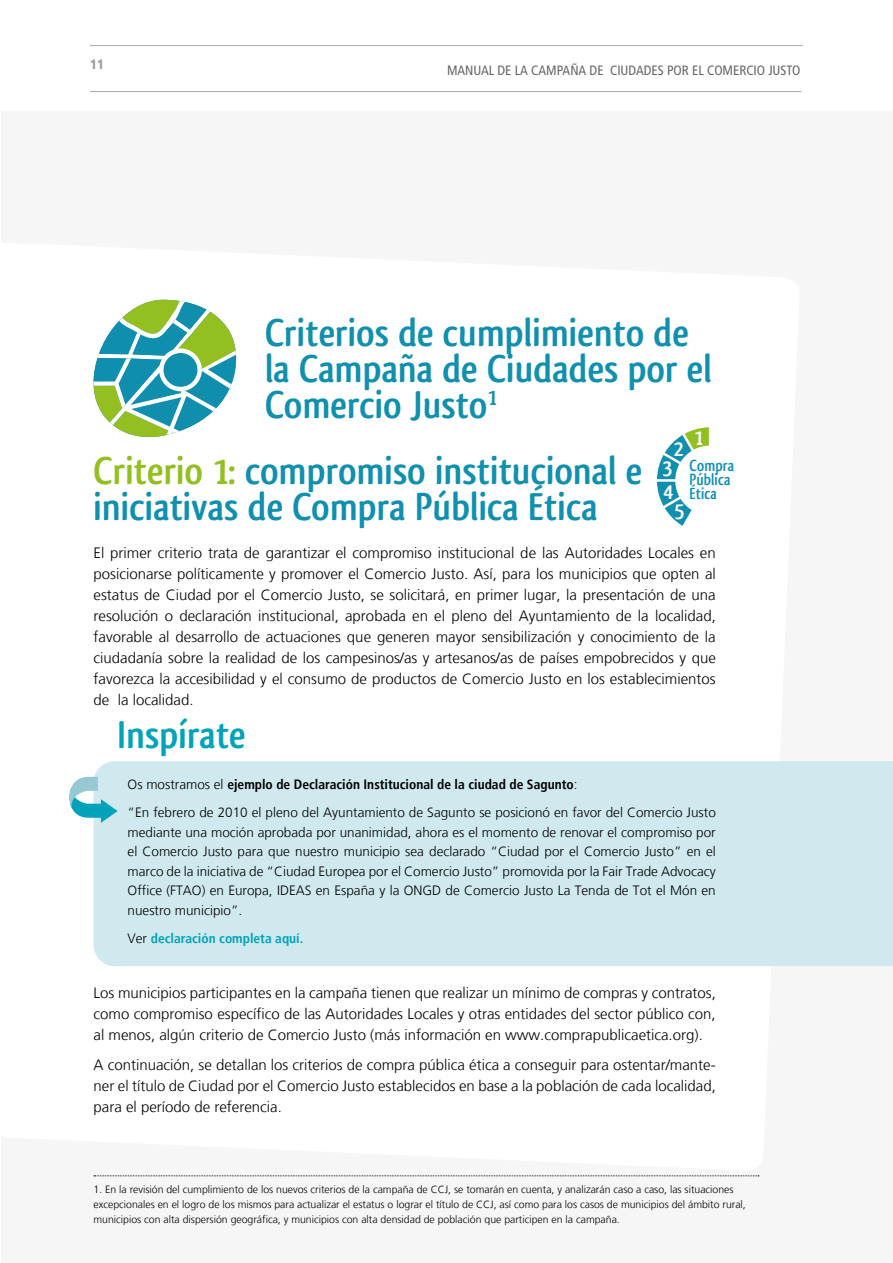
<style>
.page{position:relative;width:893px;height:1263px;background:#fff}
.page>*{position:absolute;margin:0;border:0;box-sizing:border-box;transform-origin:0 0}
.t1{font:700 40.5px/36px "Qlassik";color:#1090ae}
.t2{font:700 40.5px "Qlassik";color:#00a3ba}
.t3{font:700 22.65px/23.5px "Qlassik";color:#fff}
.t4{font:700 16.8px/14px "Qlassik";color:#1090ae;scale:.94 1}
.t5{font:300 15px/21px "Frutiger LT";color:#000;text-align:justify}
.t6{font:300 13.5px/19.5px "Frutiger LT";color:#000}
.t7{font:condensed 13.5px "Frutiger LT";color:#646567}
.t8{font:700 condensed 13.5px "Frutiger LT";color:#00a3ba}
.t9{font:900 condensed 13.5px "Frutiger LT";color:#9c9e9f}
.t10{font:300 10.5px/15px "Frutiger LT";color:#000}
.s1{color:#93c021}
.s2{font-weight:700;font-stretch:condensed}
.s3{font-weight:300;font-stretch:normal;color:#000}
</style>
<div class="page">
<svg style="left:90px;top:45px;width:712px;height:1px"></svg>
<svg style="left:90px;top:91px;width:711px;height:1px"></svg>
<div style="left:94px;top:761px;width:799px;height:205px;background:#cfe9ef"></div>
<svg style="left:657px;top:427px;width:52px;height:99px"></svg>
<div style="left:674px;top:443px;width:9px;height:13px;background:#1090ae"></div>
<div style="left:663px;top:462px;width:9px;height:15px;background:#1090ae"></div>
<div style="left:664px;top:485px;width:9px;height:14px;background:#1090ae"></div>
<div style="left:675px;top:504px;width:9px;height:16px;background:#1090ae"></div>
<svg style="left:69px;top:777px;width:49px;height:46px"></svg>
<svg style="left:94px;top:1175px;width:665px;height:1px"></svg>
<svg style="left:94px;top:300px;width:142px;height:138px"></svg>
<p class="t9" style="left:90px;top:56px;width:16px">11</p>
<p class="t7" style="left:447px;top:63px;width:355px">MANUAL DE LA CAMPAÑA DE CIUDADES POR EL COMERCIO JUSTO</p>
<h1 class="t1" style="left:265px;top:315px;width:448px">Criterios de cumplimiento de la Campaña de Ciudades por el<br>Comercio Justo<sup>1</sup></h1>
<h1 class="t1" style="left:94px;top:452px;width:550px"><span class="s1">Criterio 1:</span> compromiso institucional e iniciativas de Compra Pública Ética</h1>
<p class="t5" style="left:94px;top:542px;width:624px">El primer criterio trata de garantizar el compromiso institucional de las Autoridades Locales en posicionarse políticamente y promover el Comercio Justo. Así, para los municipios que opten al estatus de Ciudad por el Comercio Justo, se solicitará, en primer lugar, la presentación de una resolución o declaración institucional, aprobada en el pleno del Ayuntamiento de la localidad, favorable al desarrollo de actuaciones que generen mayor sensibilización y conocimiento de la ciudadanía sobre la realidad de los campesinos/as y artesanos/as de países empobrecidos y que favorezca la accesibilidad y el consumo de productos de Comercio Justo en los establecimientos de la localidad.</p>
<h2 class="t3" style="left:694px;top:426px;width:10px">1</h2>
<h2 class="t3" style="left:674px;top:436px;width:12px">2</h2>
<p class="t4" style="left:690px;top:459px;width:49px">Compra<br>Pública<br>Ética</p>
<h2 class="t3" style="left:663px;top:456px;width:13px">3<br>4</h2>
<h2 class="t3" style="left:674px;top:499px;width:12px">5</h2>
<h1 class="t2" style="left:118px;top:711px;width:130px">Inspírate</h1>
<p class="t6" style="left:128px;top:771px;width:590px;line-height:28px">Os mostramos el <span class="s2">ejemplo de Declaración Institucional de la ciudad de Sagunto</span>:<br>“En febrero de 2010 el pleno del Ayuntamiento de Sagunto se posicionó en favor del Comercio Justo</p>
<p class="t6" style="left:128px;top:823px;width:590px;text-align:justify">mediante una moción aprobada por unanimidad, ahora es el momento de renovar el compromiso por el Comercio Justo para que nuestro municipio sea declarado “Ciudad por el Comercio Justo” en el marco de la iniciativa de “Ciudad Europea por el Comercio Justo” promovida por la Fair Trade Advocacy Office (FTAO) en Europa, IDEAS en España y la ONGD de Comercio Justo La Tenda de Tot el Món en nuestro municipio”.</p>
<p class="t8" style="left:128px;top:930px;width:177px"><span class="s3">Ver</span> declaración completa aquí.</p>
<p class="t5" style="left:94px;top:983px;width:624px">Los municipios participantes en la campaña tienen que realizar un mínimo de compras y contratos, como compromiso específico de las Autoridades Locales y otras entidades del sector público con, al menos, algún criterio de Comercio Justo (más información en www.comprapublicaetica.org).</p>
<p class="t5" style="left:94px;top:1054px;width:624px">A continuación, se detallan los criterios de compra pública ética a conseguir para ostentar/mante&shy;ner el título de Ciudad por el Comercio Justo establecidos en base a la población de cada localidad, para el período de referencia.</p>
<p class="t10" style="left:94px;top:1182px;width:654px">1. En la revisión del cumplimiento de los nuevos criterios de la campaña de CCJ, se tomarán en cuenta, y analizarán caso a caso, las situaciones excepcionales en el logro de los mismos para actualizar el estatus o lograr el título de CCJ, así como para los casos de municipios del ámbito rural, municipios con alta dispersión geográfica, y municipios con alta densidad de población que participen en la campaña.</p>
</div>
